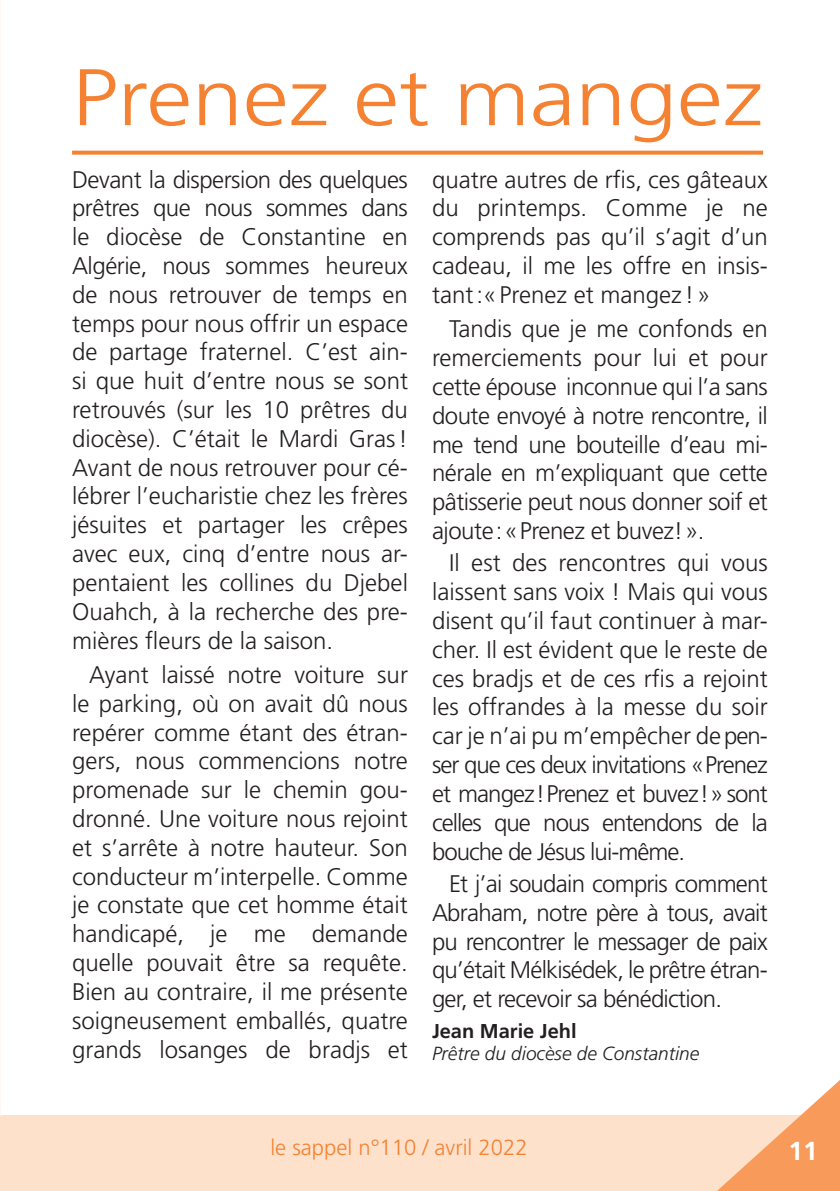
<style>
.page{position:relative;width:840px;height:1191px;background:#fff}
.page>*{position:absolute;margin:0;border:0;box-sizing:border-box;transform-origin:0 0}
.texte{font:300 80px "Frutiger";color:#f48232;scale:1.14 1}
.t1{font:700 26px "Frutiger";color:#fff}
.texte-2{font:300 24px/28.8px "Frutiger";letter-spacing:-.02em;color:#231f20;text-align:justify}
.t2{font:300 22px "Frutiger";color:#f48232}
.texte-3{font:700 20px "Frutiger";color:#231f20}
.texte-4{font:italic 300 19px "Frutiger";color:#231f20}
</style>
<div class="page">
<div style="left:0;top:1115px;width:839px;height:76px;background:#fee1cb"></div>
<svg style="left:717px;top:1081px;width:122px;height:110px"></svg>
<svg style="left:72px;top:151px;width:690px;height:4px;background:#f48c43"></svg>
<p class="texte" style="left:72px;top:52px;width:607px">Prenez et mangez</p>
<p class="texte-2" style="left:72px;top:165px;width:337px">Devant la dispersion des quelques prêtres que nous sommes dans le diocèse de Constantine en Algérie, nous sommes heureux de nous retrouver de temps en temps pour nous offrir un espace de partage fraternel. C’est ain&shy;si que huit d’entre nous se sont retrouvés (sur les 10 prêtres du diocèse). C’était le Mardi Gras!<br>Avant de nous retrouver pour cé&shy;lébrer l’eucharistie chez les frères jésuites et partager les crêpes avec eux, cinq d’entre nous ar&shy;pentaient les collines du Djebel Ouahch, à la recherche des pre&shy;mières fleurs de la saison.</p>
<p class="texte-2" style="left:72px;top:660px;width:337px;text-indent:17px">Ayant laissé notre voiture sur le parking, où on avait dû nous repérer comme étant des étran&shy;gers, nous commencions notre promenade sur le chemin gou&shy;dronné. Une voiture nous rejoint et s’arrête à notre hauteur. Son conducteur m’interpelle. Comme je constate que cet homme était handicapé, je me demande quelle pouvait être sa requête.<br>Bien au contraire, il me présente soigneusement emballés, quatre grands losanges de bradjs et</p>
<p class="texte-2" style="left:432px;top:165px;width:337px">quatre autres de rfis, ces gâteaux du printemps. Comme je ne comprends pas qu’il s’agit d’un cadeau, il me les offre en insis&shy;tant:«Prenez et mangez !»</p>
<p class="texte-2" style="left:432px;top:314px;width:337px;text-indent:17px">Tandis que je me confonds en remerciements pour lui et pour cette épouse inconnue qui l’a sans doute envoyé à notre rencontre, il me tend une bouteille d’eau mi&shy;nérale en m’expliquant que cette pâtisserie peut nous donner soif et ajoute:«Prenez et buvez!».</p>
<p class="texte-2" style="left:432px;top:548px;width:337px;text-indent:17px">Il est des rencontres qui vous laissent sans voix ! Mais qui vous disent qu’il faut continuer à mar&shy;cher. Il est évident que le reste de ces bradjs et de ces rfis a rejoint les offrandes à la messe du soir car je n’ai pu m’empêcher de pen&shy;ser que ces deux invitations «Prenez et mangez!Prenez et buvez!» sont celles que nous entendons de la bouche de Jésus lui-même.</p>
<p class="texte-2" style="left:432px;top:869px;width:337px;text-indent:17px">Et j’ai soudain compris comment Abraham, notre père à tous, avait pu rencontrer le messager de paix qu’était Mélkisédek, le prêtre étran&shy;ger, et recevoir sa bénédiction.</p>
<p class="texte-3" style="left:432px;top:1019px;width:146px">Jean Marie Jehl</p>
<p class="texte-4" style="left:432px;top:1042px;width:269px">Prêtre du diocèse de Constantine</p>
<p class="t2" style="left:270px;top:1134px;width:259px">le sappel n°110 / avril 2022</p>
<p class="t1" style="left:788px;top:1135px;width:30px">11</p>
</div>
